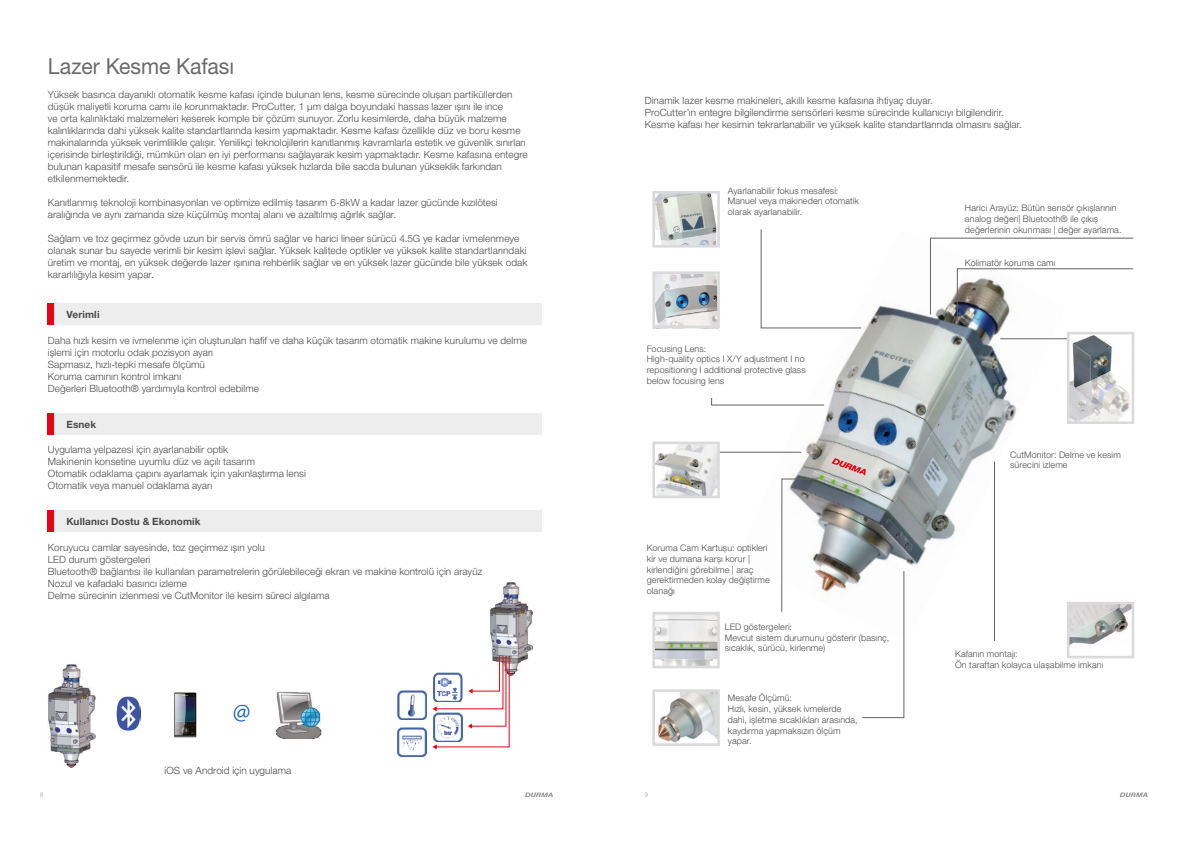
<style>
.page{position:relative;width:1191px;height:842px;background:#fff}
.page>*{position:absolute;margin:0;border:0;box-sizing:border-box;transform-origin:0 0}
.t1{font:700 24px "Arial";color:#1f6bb4}
.t2{font:22px "Helvetica Neue LT Pro";letter-spacing:-.005em;color:#6a6a69;scale:.96 1}
.t3{font:300 10px/12px "Helvetica Neue LT Pro";letter-spacing:.005em;color:#4a4a49}
.t4{font:700 10px "Helvetica Neue LT Pro";letter-spacing:.015em;color:#4a4a49}
.t5{font:300 9px/10.8px "Helvetica Neue LT Pro";letter-spacing:.01em;color:#4a4a49}
.t6{font:300 condensed 6.5px "Helvetica Neue LT Pro";color:#9d9d9c}
</style>
<div class="page">
<svg style="left:1119px;top:792px;width:28px;height:5px"></svg>
<svg style="left:525px;top:792px;width:28px;height:5px"></svg>
<div style="left:54px;top:303px;width:487px;height:22px;background:#ededed"></div>
<div style="left:48px;top:303px;width:6px;height:22px;background:#e30613"></div>
<div style="left:54px;top:413px;width:487px;height:22px;background:#ededed"></div>
<div style="left:48px;top:413px;width:6px;height:22px;background:#e30613"></div>
<div style="left:54px;top:510px;width:487px;height:22px;background:#ededed"></div>
<div style="left:48px;top:510px;width:6px;height:22px;background:#e30613"></div>
<img style="left:490px;top:582px;width:42px;height:94px">
<svg style="left:432px;top:655px;width:78px;height:94px"></svg>
<img style="left:48px;top:664px;width:48px;height:104px">
<img style="left:116px;top:696px;width:24px;height:34px">
<img style="left:275px;top:691px;width:47px;height:47px">
<img style="left:173px;top:692px;width:24px;height:46px">
<img style="left:397px;top:690px;width:30px;height:30px">
<img style="left:433px;top:673px;width:30px;height:29px">
<img style="left:433px;top:713px;width:30px;height:29px">
<img style="left:397px;top:727px;width:30px;height:30px">
<svg style="left:711px;top:229px;width:408px;height:489px"></svg>
<img style="left:1070px;top:336px;width:60px;height:84px">
<div style="left:1066px;top:332px;width:68px;height:92px;border:3px solid #dadada"></div>
<img style="left:656px;top:616px;width:60px;height:48px">
<div style="left:652px;top:612px;width:68px;height:56px;border:3px solid #dadada"></div>
<img style="left:653px;top:275px;width:65px;height:54px">
<div style="left:652px;top:271px;width:68px;height:57px;border:3px solid #dadada"></div>
<img style="left:656px;top:446px;width:60px;height:48px">
<div style="left:652px;top:442px;width:68px;height:56px;border:3px solid #dadada"></div>
<img style="left:657px;top:693px;width:59px;height:49px">
<div style="left:652px;top:689px;width:68px;height:57px;border:3px solid #dadada"></div>
<svg style="left:930px;top:238px;width:203px;height:84px"></svg>
<img style="left:1070px;top:606px;width:60px;height:48px">
<div style="left:1066px;top:602px;width:68px;height:56px;border:3px solid #dadada"></div>
<img style="left:656px;top:195px;width:60px;height:49px">
<div style="left:652px;top:191px;width:68px;height:57px;border:3px solid #dadada"></div>
<svg style="left:831px;top:458px;width:34px;height:17px"></svg>
<h2 class="t2" style="left:48px;top:53px;width:195px">Lazer Kesme Kafası</h2>
<p class="t3" style="left:48px;top:88px;width:481px">Yüksek basınca dayanıklı otomatik kesme kafası içinde bulunan lens, kesme sürecinde oluşan partiküllerden düşük maliyetli koruma camı ile korunmaktadır. ProCutter, 1 μm dalga boyundaki hassas lazer ışını ile ince<br>ve orta kalınlıktaki malzemeleri keserek komple bir çözüm sunuyor. Zorlu kesimlerde, daha büyük malzeme kalınlıklarında dahi yüksek kalite standartlarında kesim yapmaktadır. Kesme kafası özellikle düz ve boru kesme makinalarında yüksek verimlilikle çalışır. Yenilikçi teknolojilerin kanıtlanmış kavramlarla estetik ve güvenlik sınırları içerisinde birleştirildiği, mümkün olan en iyi performansı sağlayarak kesim yapmaktadır. Kesme kafasına entegre bulunan kapasitif mesafe sensörü ile kesme kafası yüksek hızlarda bile sacda bulunan yükseklik farkından etkilenmemektedir.</p>
<p class="t3" style="left:48px;top:196px;width:451px">Kanıtlanmış teknoloji kombinasyonları ve optimize edilmiş tasarım 6-8kW a kadar lazer gücünde kızılötesi aralığında ve aynı zamanda size küçülmüş montaj alanı ve azaltılmış ağırlık sağlar.</p>
<p class="t3" style="left:48px;top:232px;width:481px">Sağlam ve toz geçirmez gövde uzun bir servis ömrü sağlar ve harici lineer sürücü 4.5G ye kadar ivmelenmeye olanak sunar bu sayede verimli bir kesim işlevi sağlar. Yüksek kalitede optikler ve yüksek kalite standartlarındaki üretim ve montaj, en yüksek değerde lazer ışınına rehberlik sağlar ve en yüksek lazer gücünde bile yüksek odak kararlılığıyla kesim yapar.</p>
<p class="t4" style="left:66px;top:309px;width:35px">Verimli</p>
<p class="t3" style="left:48px;top:334px;width:481px">Daha hızlı kesim ve ivmelenme için oluşturulan hafif ve daha küçük tasarım otomatik makine kurulumu ve delme işlemi için motorlu odak pozisyon ayarı<br>Sapmasız, hızlı-tepki mesafe ölçümü<br>Koruma camının kontrol imkanı<br>Değerleri Bluetooth® yardımıyla kontrol edebilme</p>
<p class="t4" style="left:66px;top:418px;width:31px">Esnek</p>
<p class="t3" style="left:48px;top:443px;width:260px">Uygulama yelpazesi için ayarlanabilir optik<br>Makinenin konsetine uyumlu düz ve açılı tasarım<br>Otomatik odaklama çapını ayarlamak için yakınlaştırma lensi Otomatik veya manuel odaklama ayarı</p>
<p class="t4" style="left:66px;top:516px;width:136px">Kullanıcı Dostu &amp; Ekonomik</p>
<p class="t3" style="left:48px;top:541px;width:436px">Koruyucu camlar sayesinde, toz geçirmez ışın yolu<br>LED durum göstergeleri<br>Bluetooth® bağlantısı ile kullanılan parametrelerin görülebileceği ekran ve makine kontrolü için arayüz Nozul ve kafadaki basıncı izleme<br>Delme sürecinin izlenmesi ve CutMonitor ile kesim süreci algılama</p>
<h1 class="t1" style="left:233px;top:696px;width:19px">@</h1>
<p class="t3" style="left:164px;top:764px;width:128px">iOS ve Android için uygulama</p>
<p class="t3" style="left:645px;top:94px;width:379px">Dinamik lazer kesme makineleri, akıllı kesme kafasına ihtiyaç duyar.<br>ProCutter’ın entegre bilgilendirme sensörleri kesme sürecinde kullanıcıyı bilgilendirir.<br>Kesme kafası her kesimin tekrarlanabilir ve yüksek kalite standartlarında olmasını sağlar.</p>
<p class="t5" style="left:728px;top:185px;width:133px">Ayarlanabilir fokus mesafesi:<br>Manuel veya makineden otomatik olarak ayarlanabilir.</p>
<p class="t5" style="left:647px;top:343px;width:160px">Focusing Lens:<br>High-quality optics I X/Y adjustment I no repositioning I additional protective glass below focusing lens</p>
<p class="t5" style="left:647px;top:542px;width:125px">Koruma Cam Kartuşu: optikleri kir ve dumana karşı korur | kirlendiğini görebilme | araç gerektirmeden kolay değiştirme olanağı</p>
<p class="t5" style="left:725px;top:621px;width:166px">LED göstergeleri:<br>Mevcut sistem durumunu gösterir (basınç, sıcaklık, sürücü, kirlenme)</p>
<p class="t5" style="left:728px;top:692px;width:131px">Mesafe Ölçümü:<br>Hızlı, kesin, yüksek ivmelerde dahi, işletme sıcaklıkları arasında, kaydırma yapmaksızın ölçüm yapar.</p>
<p class="t5" style="left:965px;top:203px;width:158px">Harici Arayüz: Bütün sensör çıkışlarının analog değeri| Bluetooth® ile çıkış değerlerinin okunması | değer ayarlama.</p>
<p class="t5" style="left:965px;top:257px;width:92px">Kolimatör koruma camı</p>
<p class="t5" style="left:1010px;top:449px;width:112px">CutMonitor: Delme ve kesim sürecini izleme</p>
<p class="t5" style="left:955px;top:648px;width:150px">Kafanın montajı:<br>Ön taraftan kolayca ulaşabilme imkanı</p>
<p class="t6" style="left:40px;top:791px;width:5px">8</p>
<p class="t6" style="left:645px;top:791px;width:5px">9</p>
</div>
